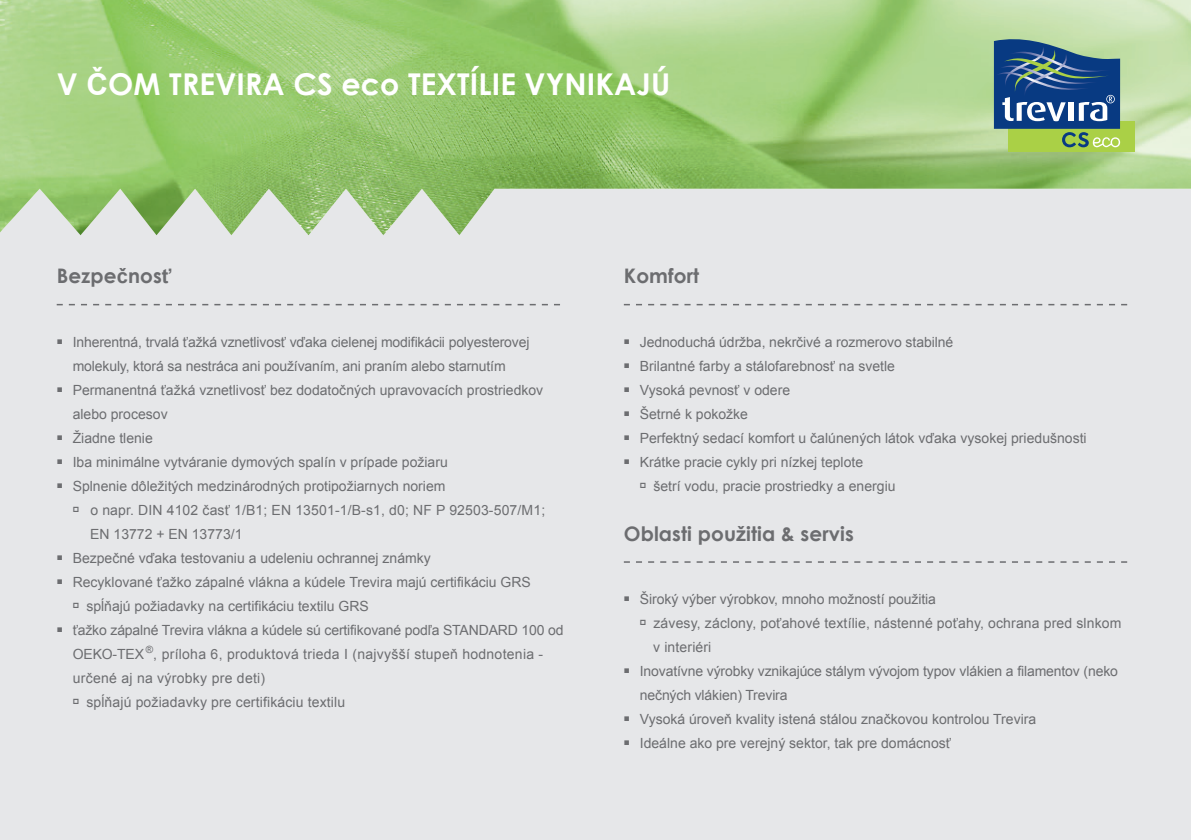
<style>
.page{position:relative;width:1191px;height:840px;background:#fff}
.page>*{position:absolute;margin:0;border:0;box-sizing:border-box;transform-origin:0 0}
.t1{font:700 30px "Century Gothic";letter-spacing:.005em;color:#fff}
.t2{font:700 20px "Century Gothic";letter-spacing:.005em;color:#6c6d70}
.t3{font:14px/24px "Arial";color:#6c6d70}
.t4{font:14px "Arial";letter-spacing:.02em;color:#6c6d70}
.s1{font-family:"Arial"}
</style>
<div class="page">
<div style="left:0;top:0;width:1191px;height:839px;background:#e6e7e9"></div>
<img style="left:0;top:0;width:1191px;height:235px">
<svg style="left:57px;top:304px;width:503px;height:1px"></svg>
<svg style="left:624px;top:304px;width:503px;height:1px"></svg>
<svg style="left:624px;top:561px;width:503px;height:1px"></svg>
<div style="left:1008px;top:121px;width:126px;height:30px;background:#aad046"></div>
<svg style="left:994px;top:39px;width:126px;height:108px;background:#4f7789"></svg>
<h1 class="t1" style="left:57px;top:65px;width:615px">V <span class="s1">Č</span>OM TREVIRA CS eco TEXTÍLIE VYNIKAJÚ</h1>
<h2 class="t2" style="left:57px;top:263px;width:116px">Bezpe<span class="s1">č</span>nos<span class="s1">ť</span></h2>
<h2 class="t2" style="left:624px;top:263px;width:77px">Komfort</h2>
<p class="t3" style="left:57px;top:330px;width:474px;text-align:center"><sup>■</sup> Inherentná, trvalá ťažká vznetlivosť vďaka cielenej modifikácii polyesterovej molekuly, ktorá sa nestráca ani používaním, ani praním alebo starnutím</p>
<p class="t3" style="left:73px;top:378px;width:472px;text-indent:-16px"><sup>■</sup> Permanentná ťažká vznetlivosť bez dodatočných upravovacích prostriedkov alebo procesov</p>
<p class="t3" style="left:57px;top:426px;width:98px"><sup>■</sup> Žiadne tlenie</p>
<p class="t3" style="left:57px;top:450px;width:393px"><sup>■</sup> Iba minimálne vytváranie dymových spalín v prípade požiaru</p>
<p class="t3" style="left:90px;top:474px;width:456px;text-indent:-34px"><sup>■</sup> Splnenie dôležitých medzinárodných protipožiarnych noriem<br>o napr. DIN 4102 časť 1/B1; EN 13501-1/B-s1, d0; NF P 92503-507/M1;<br>EN 13772 + EN 13773/1</p>
<p class="t3" style="left:57px;top:546px;width:376px"><sup>■</sup> Bezpečné vďaka testovaniu a udeleniu ochrannej známky</p>
<p class="t3" style="left:86px;top:570px;width:446px;text-indent:-30px"><sup>■</sup> Recyklované ťažko zápalné vlákna a kúdele Trevira majú certifikáciu GRS spĺňajú požiadavky na certifikáciu textilu GRS</p>
<p class="t3" style="left:57px;top:618px;width:508px"><sup>■</sup> ťažko zápalné Trevira vlákna a kúdele sú certifikované podľa STANDARD 100 od</p>
<p class="t4" style="left:73px;top:645px;width:472px">OEKO-TEX <sup>®</sup>, príloha 6, produktová trieda I (najvyšší stupeň hodnotenia -</p>
<p class="t4" style="left:73px;top:669px;width:194px">určené aj na výrobky pre deti)</p>
<p class="t3" style="left:86px;top:690px;width:260px">spĺňajú požiadavky pre certifikáciu textilu</p>
<p class="t3" style="left:624px;top:330px;width:331px"><sup>■</sup> Jednoduchá údržba, nekrčivé a rozmerovo stabilné</p>
<p class="t3" style="left:624px;top:354px;width:273px"><sup>■</sup> Brilantné farby a stálofarebnosť na svetle</p>
<p class="t3" style="left:624px;top:378px;width:168px"><sup>■</sup> Vysoká pevnosť v odere</p>
<p class="t3" style="left:624px;top:402px;width:126px"><sup>■</sup> Šetrné k pokožke</p>
<p class="t3" style="left:624px;top:426px;width:464px"><sup>■</sup> Perfektný sedací komfort u čalúnených látok vďaka vysokej priedušnosti</p>
<p class="t3" style="left:653px;top:450px;width:243px;text-indent:-30px"><sup>■</sup> Krátke pracie cykly pri nízkej teplote<br>šetrí vodu, pracie prostriedky a energiu</p>
<h2 class="t2" style="left:624px;top:520px;width:231px">Oblasti pou<span class="s1">ž</span>itia &amp; servis</h2>
<p class="t3" style="left:653px;top:587px;width:470px;text-indent:-29px"><sup>■</sup> Široký výber výrobkov, mnoho možností použitia<br>závesy, záclony, poťahové textílie, nástenné poťahy, ochrana pred slnkom v interiéri</p>
<p class="t3" style="left:640px;top:659px;width:479px;text-indent:-16px"><sup>■</sup> Inovatívne výrobky vznikajúce stálym vývojom typov vlákien a filamentov (neko nečných vlákien) Trevira</p>
<p class="t3" style="left:624px;top:707px;width:414px"><sup>■</sup> Vysoká úroveň kvality istená stálou značkovou kontrolou Trevira</p>
<p class="t3" style="left:624px;top:731px;width:329px"><sup>■</sup> Ideálne ako pre verejný sektor, tak pre domácnosť</p>
</div>
